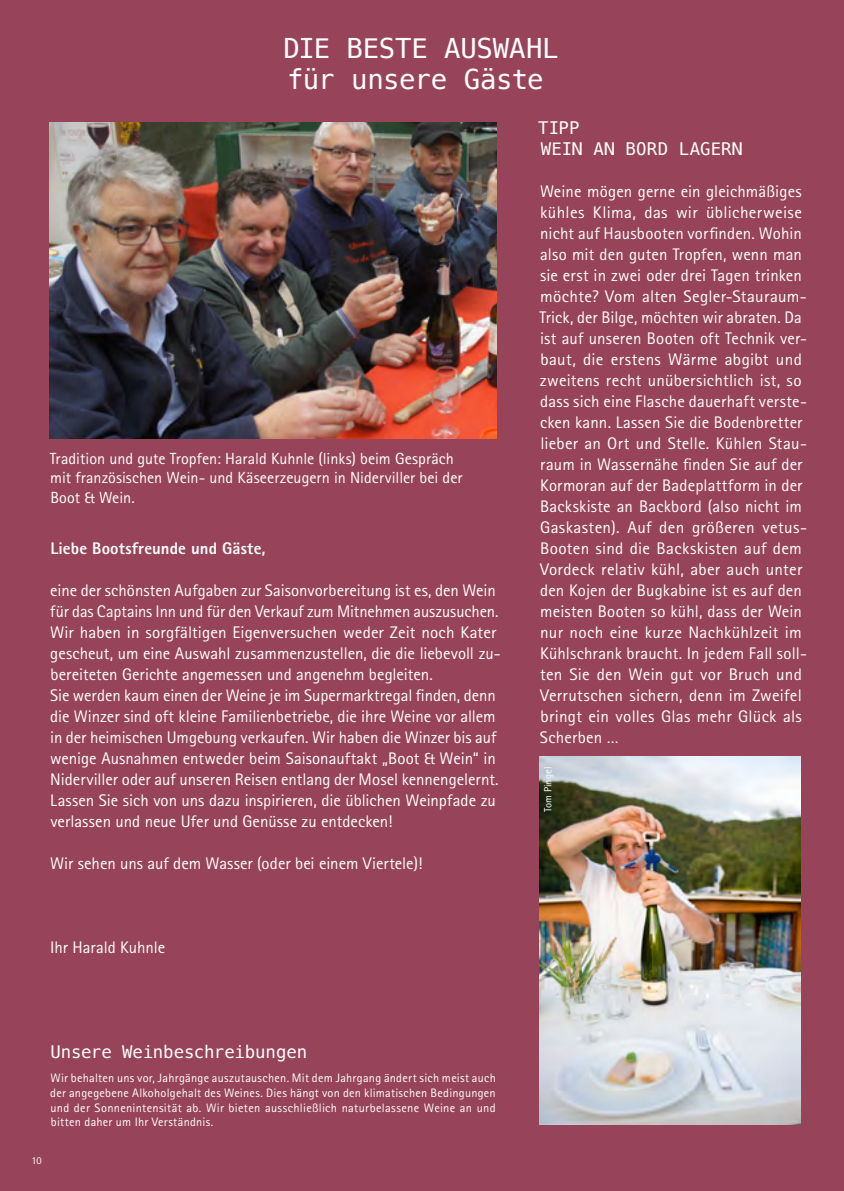
<style>
.page{position:relative;width:844px;height:1191px;background:#fff}
.page>*{position:absolute;margin:0;border:0;box-sizing:border-box;transform-origin:0 0}
.t1{font:27.3px/31.2px "Menlo";letter-spacing:-.015em;color:#fff}
.t2{font:17.32px/21px "Menlo";color:#fff}
.t3{font:16.8px/21px "Rotis Sans Serif Pro";letter-spacing:.005em;color:#fff}
.t4{font:800 16.8px "Rotis Sans Serif Pro";letter-spacing:.01em;color:#fff}
.t5{font:16.1px/19.2px "Rotis Sans Serif Pro";color:#fff}
.t6{font:12.25px/14.7px "Rotis Sans Serif Pro";letter-spacing:.02em;color:#fff;text-align:justify}
.t7{font:10.5px "Rotis Sans Serif Pro";letter-spacing:.015em;color:#fff}
</style>
<div class="page">
<div style="left:0;top:0;width:843px;height:1191px;background:#97445a"></div>
<img style="left:50px;top:122px;width:446px;height:316px">
<img style="left:539px;top:756px;width:260px;height:368px">
<h1 class="t1" style="left:283px;top:33px;width:276px">DIE BESTE AUSWAHL für unsere Gäste</h1>
<p class="t5" style="left:50px;top:449px;width:414px">Tradition und gute Tropfen: Harald Kuhnle (links) beim Gespräch mit französischen Wein- und Käseerzeugern in Niderviller bei der<br>Boot &amp; Wein.</p>
<p class="t4" style="left:50px;top:537px;width:216px">Liebe Bootsfreunde und Gäste,</p>
<p class="t3" style="left:50px;top:580px;width:452px">eine der schönsten Aufgaben zur Saisonvorbereitung ist es, den Wein für das Captains Inn und für den Verkauf zum Mitnehmen auszusuchen.<br>Wir haben in sorgfältigen Eigenversuchen weder Zeit noch Kater gescheut, um eine Auswahl zusammenzustellen, die die liebevoll zu&shy;bereiteten Gerichte angemessen und angenehm begleiten.<br>Sie werden kaum einen der Weine je im Supermarktregal finden, denn die Winzer sind oft kleine Familienbetriebe, die ihre Weine vor allem in der heimischen Umgebung verkaufen. Wir haben die Winzer bis auf wenige Ausnahmen entweder beim Saisonauftakt „Boot &amp; Wein“ in Niderviller oder auf unseren Reisen entlang der Mosel kennengelernt.<br>Lassen Sie sich von uns dazu inspirieren, die üblichen Weinpfade zu verlassen und neue Ufer und Genüsse zu entdecken!</p>
<p class="t3" style="left:50px;top:853px;width:373px">Wir sehen uns auf dem Wasser (oder bei einem Viertele)!</p>
<p class="t3" style="left:50px;top:937px;width:116px">Ihr Harald Kuhnle</p>
<p class="t2" style="left:538px;top:117px;width:206px">TIPP<br>WEIN AN BORD LAGERN</p>
<p class="t3" style="left:539px;top:181px;width:269px">Weine mögen gerne ein gleichmäßiges kühles Klima, das wir üblicherweise nicht auf Hausbooten vorfinden. Wohin also mit den guten Tropfen, wenn man sie erst in zwei oder drei Tagen trinken möchte? Vom alten Segler-Stauraum-Trick, der Bilge, möchten wir abraten. Da ist auf unseren Booten oft Technik ver&shy;baut, die erstens Wärme abgibt und zweitens recht unübersichtlich ist, so dass sich eine Flasche dauerhaft verste&shy;cken kann. Lassen Sie die Bodenbretter lieber an Ort und Stelle. Kühlen Stau&shy;raum in Wassernähe finden Sie auf der Kormoran auf der Badeplattform in der Backskiste an Backbord (also nicht im Gaskasten). Auf den größeren vetus-Booten sind die Backskisten auf dem Vordeck relativ kühl, aber auch unter den Kojen der Bugkabine ist es auf den meisten Booten so kühl, dass der Wein nur noch eine kurze Nachkühlzeit im Kühlschrank braucht. In jedem Fall soll&shy;ten Sie den Wein gut vor Bruch und Verrutschen sichern, denn im Zweifel bringt ein volles Glas mehr Glück als Scherben …</p>
<p class="t7" style="left:541px;top:812px;width:47px;rotate:-90deg">Tom Pingel</p>
<p class="t2" style="left:50px;top:1041px;width:258px">Unsere Weinbeschreibungen</p>
<p class="t6" style="left:50px;top:1071px;width:447px">Wir behalten uns vor, Jahrgänge auszutauschen. Mit dem Jahrgang ändert sich meist auch der angegebene Alkoholgehalt des Weines. Dies hängt von den klimatischen Bedingungen und der Sonnenintensität ab. Wir bieten ausschließlich naturbelassene Weine an und bitten daher um Ihr Verständnis.</p>
<p class="t7" style="left:32px;top:1153px;width:12px">10</p>
</div>
